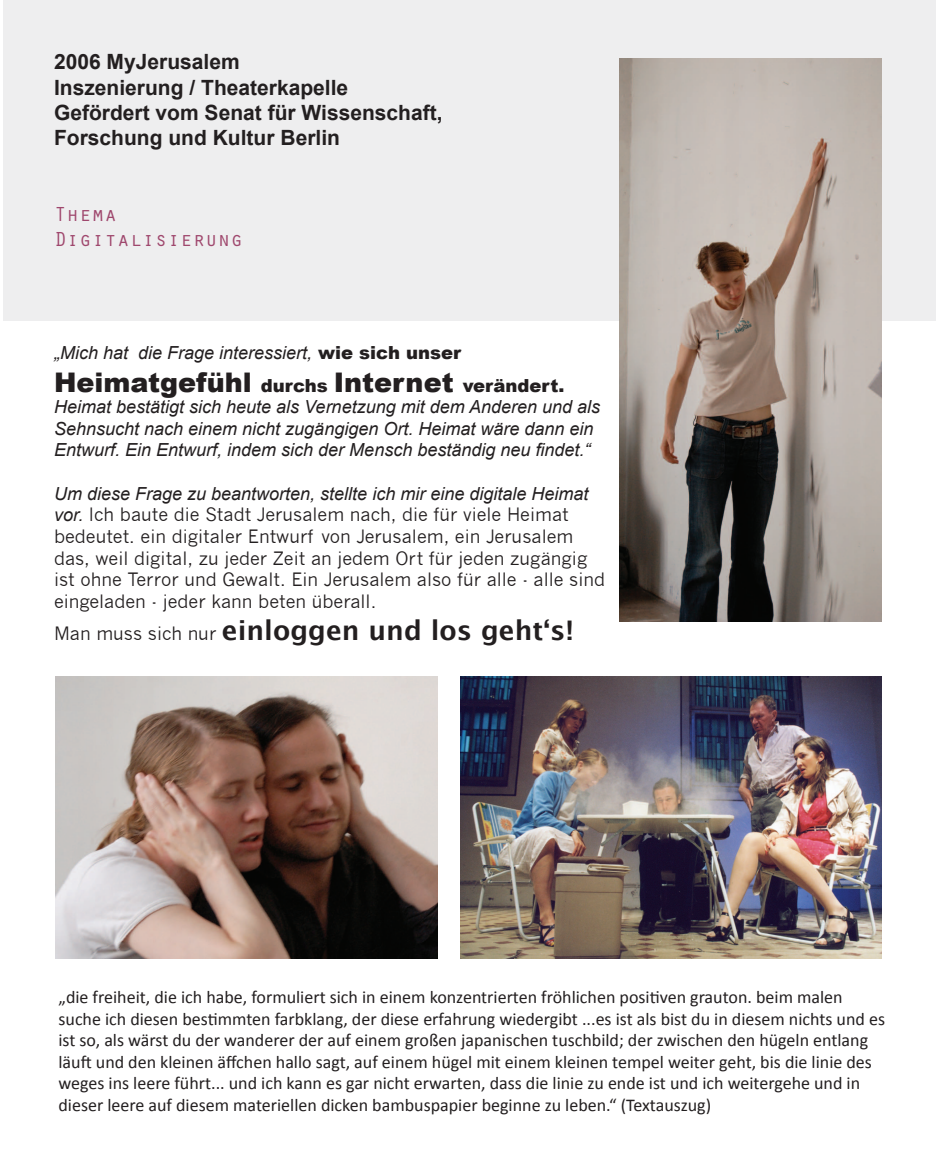
<style>
.page{position:relative;width:936px;height:1149px;background:#fff}
.page>*{position:absolute;margin:0;border:0;box-sizing:border-box;transform-origin:0 0}
.t1{font:900 27px "Arial";color:#231f20}
.t2{font:700 27px "Lucida Grande";color:#231f20}
.t3{font:700 21px/25.2px "Arial";color:#231f20}
.t4{font:21px/25.2px "Orator Std";color:#9f476d}
.t5{font:18px/21.6px "Calibri";color:#231f20}
.t6{font:italic 18px/21.6px "Arial";color:#231f20}
.t7{font:18px/21.6px "News Gothic";color:#231f20}
.s1{font-weight:900;font-style:normal}
.s2{font-size:18px}
.s3{font-family:"Arial";font-style:italic}
.s4{font-family:"News Gothic";font-weight:400;font-size:18px}
</style>
<div class="page">
<div style="left:3px;top:0;width:932px;height:320px;background:#eeeeef"></div>
<img style="left:619px;top:58px;width:262px;height:563px">
<img style="left:55px;top:676px;width:383px;height:282px">
<img style="left:460px;top:676px;width:421px;height:282px">
<p class="t3" style="left:54px;top:50px;width:390px">2006 MyJerusalem<br>Inszenierung / Theaterkapelle<br>Gefördert vom Senat für Wissenschaft,<br>Forschung und Kultur Berlin</p>
<p class="t4" style="left:54px;top:200px;width:190px">Thema<br>Digitalisierung</p>
<p class="t6" style="left:54px;top:342px;width:408px">„Mich hat die Frage interessiert, <span class="s1">wie sich unser</span></p>
<h1 class="t1" style="left:54px;top:362px;width:512px">Heimatgefühl <span class="s2">durchs</span> Internet <span class="s2">verändert.</span></h1>
<p class="t6" style="left:54px;top:396px;width:547px">Heimat bestätigt sich heute als Vernetzung mit dem Anderen und als<br>Sehnsucht nach einem nicht zugängigen Ort. Heimat wäre dann ein<br>Entwurf. Ein Entwurf, indem sich der Mensch beständig neu findet.“</p>
<p class="t6" style="left:54px;top:482px;width:536px">Um diese Frage zu beantworten, stellte ich mir eine digitale Heimat</p>
<p class="t7" style="left:54px;top:504px;width:552px"><span class="s3">vor.</span> Ich baute die Stadt Jerusalem nach, die für viele Heimat bedeutet. ein digitaler Entwurf von Jerusalem, ein Jerusalem das, weil digital, zu jeder Zeit an jedem Ort für jeden zugängig ist ohne Terror und Gewalt. Ein Jerusalem also für alle - alle sind eingeladen - jeder kann beten überall.</p>
<h1 class="t2" style="left:54px;top:608px;width:521px"><span class="s4">Man muss sich nur</span> einloggen und los geht‘s!</h1>
<p class="t5" style="left:58px;top:984px;width:828px">„die freiheit, die ich habe, formuliert sich in einem konzentrierten fröhlichen positiven grauton. beim malen suche ich diesen bestimmten farbklang, der diese erfahrung wiedergibt ...es ist als bist du in diesem nichts und es ist so, als wärst du der wanderer der auf einem großen japanischen tuschbild; der zwischen den hügeln entlang läuft und den kleinen äffchen hallo sagt, auf einem hügel mit einem kleinen tempel weiter geht, bis die linie des weges ins leere führt... und ich kann es gar nicht erwarten, dass die linie zu ende ist und ich weitergehe und in dieser leere auf diesem materiellen dicken bambuspapier beginne zu leben.“ (Textauszug)</p>
</div>
